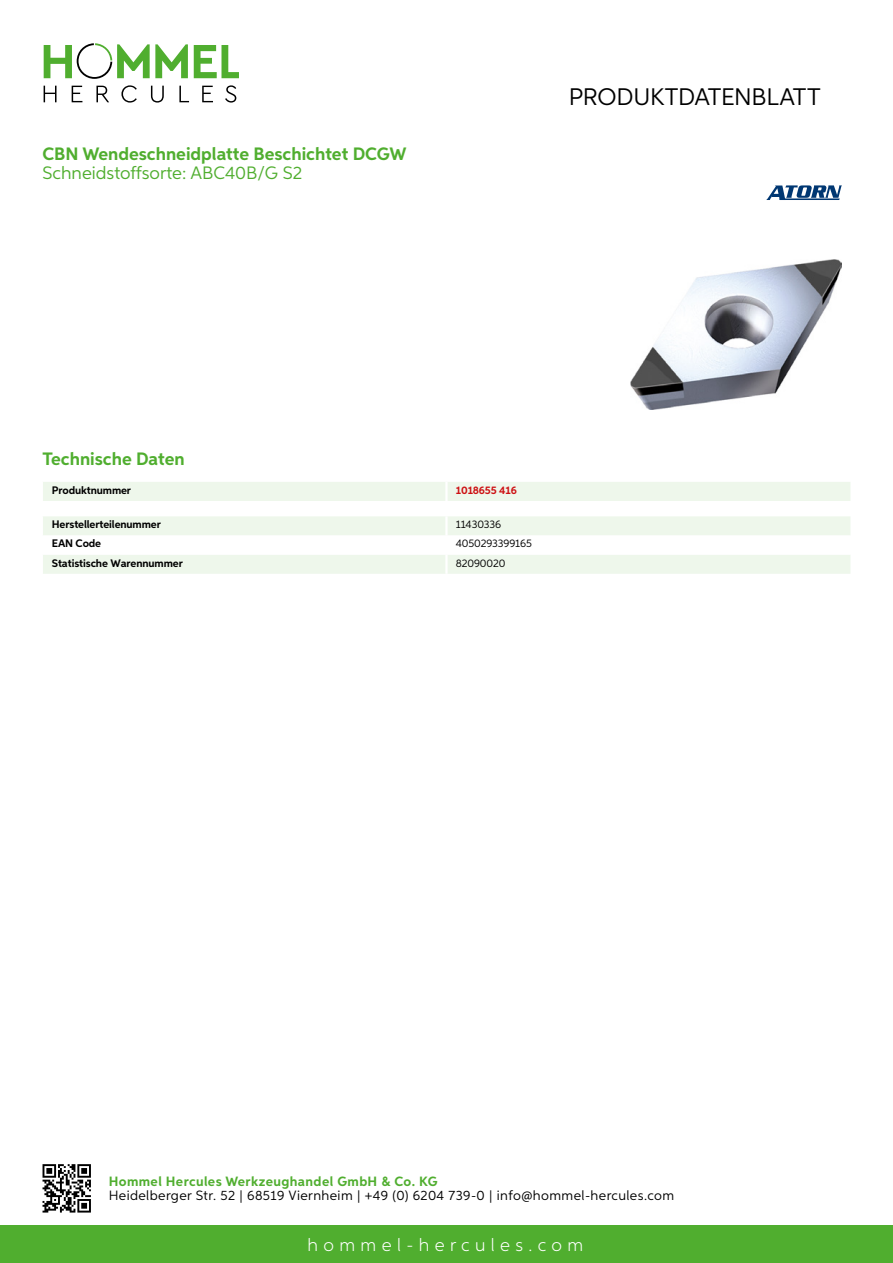
<style>
.page{position:relative;width:893px;height:1263px;background:#fff}
.page>*{position:absolute;margin:0;border:0;box-sizing:border-box;transform-origin:0 0}
.t1{font:24px "Aspira";letter-spacing:-.01em;color:#000}
.t2{font:700 18px "Aspira";color:#50ae2f}
.t3{font:18px "Aspira";color:#50ae2f}
.t4{font:300 18px "Aspira";letter-spacing:.3em;color:#fff}
.t5{font:13.5px "Aspira";letter-spacing:.03em;color:#000}
.t6{font:700 13.5px "Aspira";letter-spacing:.03em;color:#50ae2f}
.t7{font:700 10.95px "Aspira";letter-spacing:-.01em;color:#000}
.t8{font:10.95px "Aspira";letter-spacing:-.01em;color:#000}
.t9{font:700 10.95px "Aspira";letter-spacing:-.01em;color:#cd1013}
</style>
<div class="page">
<div style="left:0;top:1226px;width:893px;height:37px;background:#50ae2f"></div>
<svg style="left:43px;top:1164px;width:48px;height:48px"></svg>
<svg style="left:194px;top:45px;width:45px;height:33px"></svg>
<svg style="left:44px;top:43px;width:144px;height:36px"></svg>
<svg style="left:44px;top:86px;width:13px;height:16px"></svg>
<svg style="left:72px;top:86px;width:10px;height:16px"></svg>
<svg style="left:96px;top:86px;width:13px;height:16px"></svg>
<svg style="left:121px;top:85px;width:16px;height:18px"></svg>
<svg style="left:151px;top:86px;width:13px;height:17px"></svg>
<svg style="left:179px;top:86px;width:10px;height:16px"></svg>
<svg style="left:202px;top:86px;width:11px;height:16px"></svg>
<svg style="left:225px;top:85px;width:11px;height:18px"></svg>
<div style="left:43px;top:482px;width:807px;height:19px;background:#eef7eb"></div>
<hr style="left:445px;top:482px;width:3px;height:19px;background:#fff">
<svg style="left:43px;top:516px;width:807px;height:58px"></svg>
<hr style="left:445px;top:555px;width:3px;height:19px;background:#fff">
<img style="left:630px;top:259px;width:212px;height:150px">
<svg style="left:766px;top:185px;width:76px;height:15px"></svg>
<h2 class="t2" style="left:43px;top:142px;width:366px">CBN Wendeschneidplatte Beschichtet DCGW</h2>
<h2 class="t3" style="left:43px;top:162px;width:261px">Schneidstoffsorte: ABC40B/G S2</h2>
<h1 class="t1" style="left:569px;top:82px;width:253px">Produktdatenblatt</h1>
<h2 class="t2" style="left:43px;top:448px;width:144px">Technische Daten</h2>
<p class="t7" style="left:52px;top:483px;width:81px">Produktnummer</p>
<p class="t9" style="left:456px;top:483px;width:63px">1018655 416</p>
<p class="t7" style="left:52px;top:518px;width:111px">Herstellerteilenummer</p>
<p class="t8" style="left:456px;top:518px;width:47px">11430336</p>
<p class="t7" style="left:52px;top:537px;width:51px">EAN Code</p>
<p class="t8" style="left:456px;top:537px;width:78px">4050293399165</p>
<p class="t7" style="left:52px;top:556px;width:132px">Statistische Warennummer</p>
<p class="t8" style="left:456px;top:556px;width:51px">82090020</p>
<p class="t6" style="left:109px;top:1172px;width:330px">Hommel Hercules Werkzeughandel GmbH &amp; Co. KG</p>
<p class="t5" style="left:109px;top:1187px;width:567px">Heidelberger Str. 52 | 68519 Viernheim | +49 (0) 6204 739-0 | info@hommel-hercules.com</p>
<h2 class="t4" style="left:307px;top:1234px;width:277px">hommel-hercules.com</h2>
</div>
